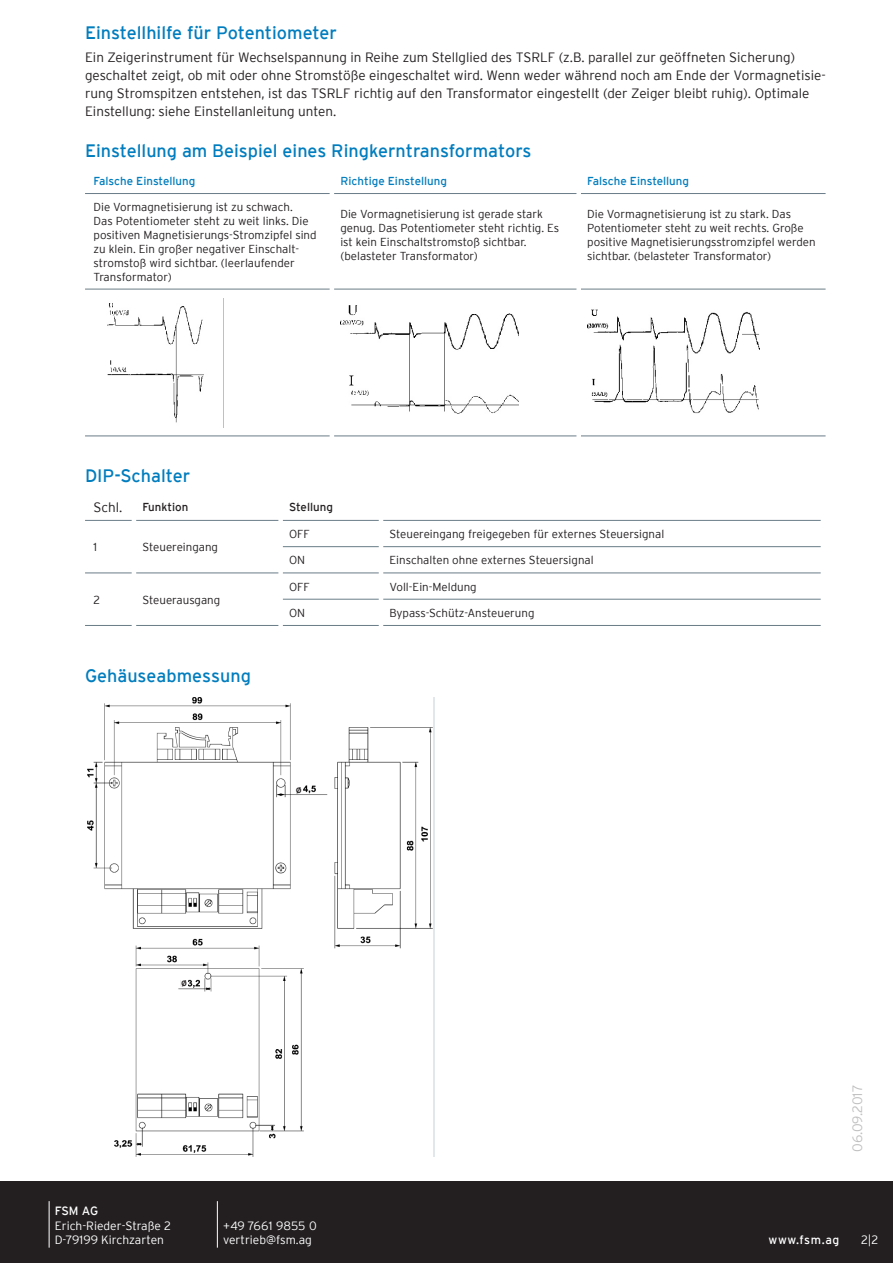
<style>
.page{position:relative;width:893px;height:1263px;background:#fff}
.page>*{position:absolute;margin:0;border:0;box-sizing:border-box;transform-origin:0 0}
.t1{font:18px "Interstate";color:#007dbe}
.t2{font:300 13.5px/18px "Interstate";color:#231f20}
.t3{font:300 13.5px "Interstate";color:#bfbfbf}
.t4{font:300 12px/14.4px "Interstate";color:#fff}
.t5{font:12px "Interstate";letter-spacing:.04em;color:#fff}
.t6{font:300 11.55px/13.8px "Interstate";color:#231f20}
.t7{font:11.55px "Interstate";color:#007dbe}
.t8{font:11.55px "Interstate";color:#231f20}
.t9{font:10.35px "Interstate";color:#231f20}
</style>
<div class="page">
<div style="left:0;top:1181px;width:893px;height:82px;background:#231f20"></div>
<hr style="left:217px;top:1201px;width:1px;height:46px;background:#fff">
<hr style="left:49px;top:1201px;width:1px;height:46px;background:#fff">
<hr style="left:85px;top:193px;width:245px;height:1px;background:#697c87">
<hr style="left:334px;top:193px;width:242px;height:1px;background:#697c87">
<hr style="left:581px;top:193px;width:245px;height:1px;background:#697c87">
<hr style="left:85px;top:289px;width:245px;height:1px;background:#697c87">
<hr style="left:334px;top:289px;width:242px;height:1px;background:#697c87">
<hr style="left:581px;top:289px;width:245px;height:1px;background:#697c87">
<hr style="left:85px;top:436px;width:245px;height:1px;background:#697c87">
<hr style="left:334px;top:436px;width:242px;height:1px;background:#697c87">
<hr style="left:581px;top:436px;width:245px;height:1px;background:#697c87">
<img style="left:107px;top:303px;width:97px;height:120px">
<img style="left:340px;top:305px;width:179px;height:109px">
<img style="left:587px;top:309px;width:173px;height:105px">
<hr style="left:85px;top:520px;width:47px;height:1px;background:#697c87">
<hr style="left:136px;top:520px;width:142px;height:1px;background:#697c87">
<hr style="left:283px;top:520px;width:96px;height:1px;background:#697c87">
<hr style="left:383px;top:520px;width:438px;height:1px;background:#697c87">
<hr style="left:283px;top:546px;width:96px;height:1px;background:#697c87">
<hr style="left:383px;top:546px;width:438px;height:1px;background:#697c87">
<hr style="left:85px;top:573px;width:47px;height:1px;background:#697c87">
<hr style="left:136px;top:573px;width:142px;height:1px;background:#697c87">
<hr style="left:283px;top:573px;width:96px;height:1px;background:#697c87">
<hr style="left:383px;top:573px;width:438px;height:1px;background:#697c87">
<hr style="left:283px;top:599px;width:96px;height:1px;background:#697c87">
<hr style="left:383px;top:599px;width:438px;height:1px;background:#697c87">
<hr style="left:85px;top:625px;width:47px;height:1px;background:#697c87">
<hr style="left:136px;top:625px;width:142px;height:1px;background:#697c87">
<hr style="left:283px;top:625px;width:96px;height:1px;background:#697c87">
<hr style="left:383px;top:625px;width:438px;height:1px;background:#697c87">
<img style="left:88px;top:697px;width:345px;height:460px">
<div style="left:296px;top:784px;width:7px;height:10px;background:#fff"></div>
<div style="left:181px;top:978px;width:7px;height:9px;background:#fff"></div>
<h1 class="t1" style="left:85px;top:22px;width:253px">Einstellhilfe für Potentiometer</h1>
<p class="t2" style="left:85px;top:48px;width:742px">Ein Zeigerinstrument für Wechselspannung in Reihe zum Stellglied des TSRLF (z.B. parallel zur geöffneten Sicherung) geschaltet zeigt, ob mit oder ohne Stromstöße eingeschaltet wird. Wenn weder während noch am Ende der Vormagnetisie&shy;rung Stromspitzen entstehen, ist das TSRLF richtig auf den Transformator eingestellt (der Zeiger bleibt ruhig). Optimale Einstellung: siehe Einstellanleitung unten.</p>
<h1 class="t1" style="left:85px;top:141px;width:448px">Einstellung am Beispiel eines Ringkerntransformators</h1>
<p class="t7" style="left:94px;top:174px;width:103px">Falsche Einstellung</p>
<p class="t7" style="left:340px;top:174px;width:108px">Richtige Einstellung</p>
<p class="t7" style="left:587px;top:174px;width:103px">Falsche Einstellung</p>
<p class="t6" style="left:94px;top:200px;width:225px">Die Vormagnetisierung ist zu schwach.<br>Das Potentiometer steht zu weit links. Die positiven Magnetisierungs-Stromzipfel sind zu klein. Ein großer negativer Einschalt&shy;stromstoß wird sichtbar. (leerlaufender Transformator)</p>
<p class="t6" style="left:340px;top:207px;width:220px">Die Vormagnetisierung ist gerade stark genug. Das Potentiometer steht richtig. Es ist kein Einschaltstromstoß sichtbar. (belasteter Transformator)</p>
<p class="t6" style="left:587px;top:207px;width:230px">Die Vormagnetisierung ist zu stark. Das Potentiometer steht zu weit rechts. Große positive Magnetisierungsstromzipfel werden sichtbar. (belasteter Transformator)</p>
<h1 class="t1" style="left:85px;top:466px;width:107px">DIP-Schalter</h1>
<p class="t2" style="left:94px;top:498px;width:30px">Schl.</p>
<p class="t8" style="left:142px;top:501px;width:47px">Funktion</p>
<p class="t8" style="left:289px;top:501px;width:45px">Stellung</p>
<p class="t6" style="left:94px;top:540px;width:5px">1</p>
<p class="t6" style="left:142px;top:540px;width:77px">Steuereingang</p>
<p class="t6" style="left:289px;top:527px;width:22px">OFF</p>
<p class="t6" style="left:389px;top:527px;width:276px">Steuereingang freigegeben für externes Steuersignal</p>
<p class="t6" style="left:289px;top:553px;width:18px">ON</p>
<p class="t6" style="left:389px;top:553px;width:206px">Einschalten ohne externes Steuersignal</p>
<p class="t6" style="left:94px;top:593px;width:8px">2</p>
<p class="t6" style="left:142px;top:593px;width:79px">Steuerausgang</p>
<h1 class="t1" style="left:85px;top:666px;width:167px">Gehäuseabmessung</h1>
<p class="t6" style="left:289px;top:580px;width:22px">OFF</p>
<p class="t6" style="left:390px;top:580px;width:89px">Voll-Ein-Meldung</p>
<p class="t6" style="left:289px;top:606px;width:18px">ON</p>
<p class="t6" style="left:390px;top:606px;width:146px">Bypass-Schütz-Ansteuerung</p>
<p class="t9" style="left:296px;top:783px;width:7px">ø</p>
<p class="t9" style="left:181px;top:977px;width:7px">ø</p>
<p class="t5" style="left:55px;top:1204px;width:45px">FSM AG</p>
<p class="t4" style="left:55px;top:1218px;width:118px">Erich-Rieder-Straße 2<br>D-79199 Kirchzarten</p>
<p class="t4" style="left:223px;top:1218px;width:95px">+49 7661 9855 0 vertrieb@fsm.ag</p>
<p class="t3" style="left:850px;top:1152px;width:69px;rotate:-90deg">06.09.2017</p>
<p class="t5" style="left:768px;top:1233px;width:72px">www.fsm.ag</p>
<p class="t4" style="left:861px;top:1232px;width:19px">2|2</p>
</div>
